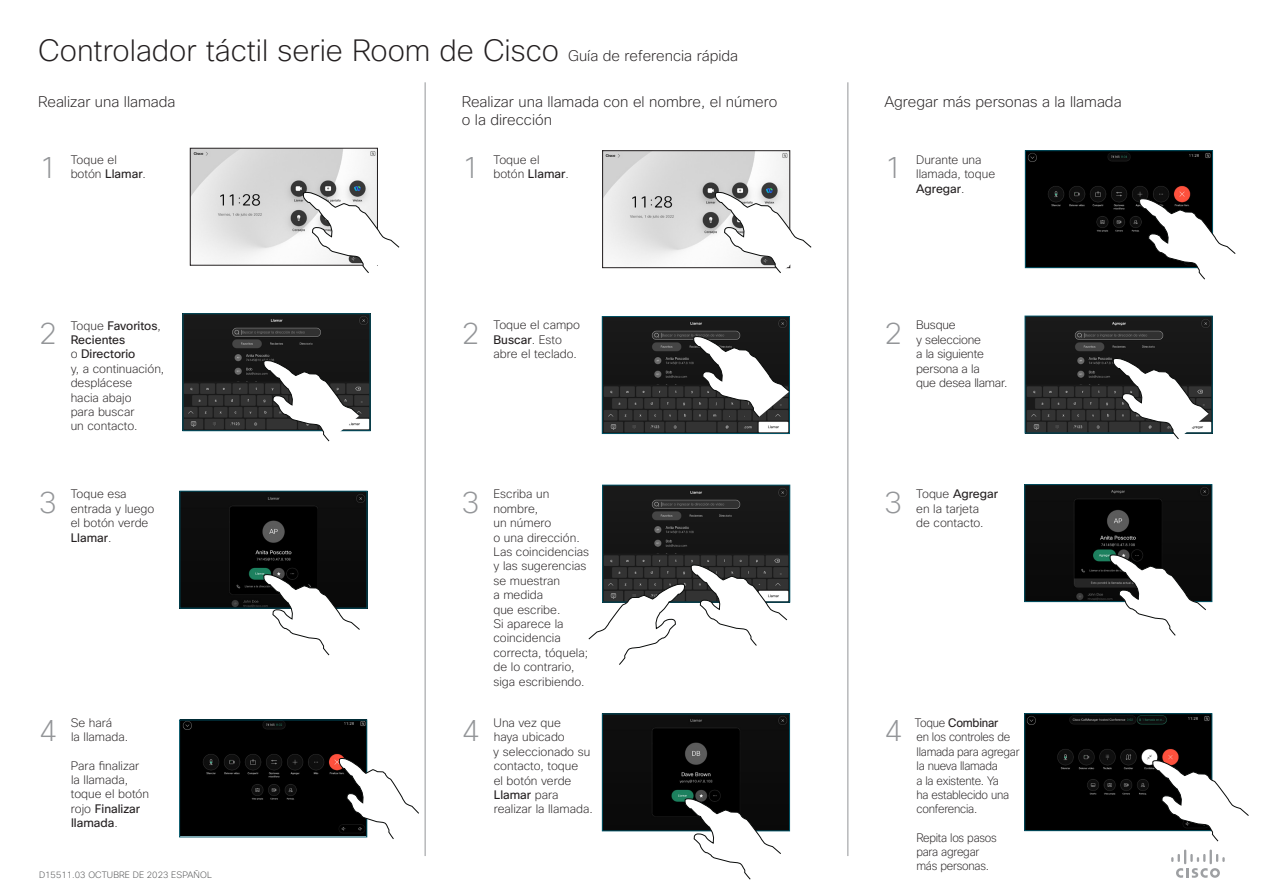
<style>
.page{position:relative;width:1263px;height:893px;background:#fff}
.page>*{position:absolute;margin:0;border:0;box-sizing:border-box;transform-origin:0 0}
.Subhead1{font:200 30px "Cisco Sans";color:#231f20}
.t1{font:200 30px "Cisco Sans";color:#939598}
.Subhead1-2{font:200 15px/18px "Cisco Sans";color:#231f20}
.CartoonAnnotation{font:200 12px/14.4px "Cisco Sans";color:#231f20}
.CartoonAnnotation-2{font:200 12px/14.4px "Cisco Sans";letter-spacing:-.02em;color:#231f20;scale:.95 1}
.CartoonAnnotation-3{font:200 12px/14.4px "Cisco Sans";letter-spacing:-.02em;color:#231f20}
.t2{font:200 9px "Cisco Sans";letter-spacing:.005em;color:#4b4c4d}
.s1{font-size:15px}
.s2{font-weight:400}
</style>
<div class="page">
<img style="left:182px;top:722px;width:183px;height:113px">
<div style="left:180px;top:720px;width:187px;height:117px;border:1px solid #005467"></div>
<img style="left:192px;top:150px;width:183px;height:113px">
<div style="left:190px;top:148px;width:187px;height:117px;border:1px solid #231f20"></div>
<svg style="left:303px;top:192px;width:96px;height:81px"></svg>
<img style="left:182px;top:493px;width:183px;height:113px">
<div style="left:180px;top:491px;width:187px;height:117px;border:1px solid #005467"></div>
<svg style="left:263px;top:574px;width:97px;height:81px"></svg>
<svg style="left:339px;top:742px;width:80px;height:97px"></svg>
<img style="left:185px;top:316px;width:183px;height:113px">
<div style="left:183px;top:314px;width:187px;height:117px;border:1px solid #005467"></div>
<svg style="left:263px;top:360px;width:97px;height:81px"></svg>
<img style="left:604px;top:716px;width:184px;height:113px">
<div style="left:602px;top:714px;width:188px;height:117px;border:1px solid #005467"></div>
<img style="left:604px;top:153px;width:184px;height:112px">
<div style="left:602px;top:151px;width:188px;height:117px;border:1px solid #231f20"></div>
<svg style="left:715px;top:192px;width:96px;height:81px"></svg>
<img style="left:604px;top:487px;width:184px;height:113px">
<div style="left:602px;top:485px;width:188px;height:117px;border:1px solid #005467"></div>
<svg style="left:691px;top:564px;width:96px;height:82px"></svg>
<svg style="left:588px;top:583px;width:97px;height:82px"></svg>
<img style="left:604px;top:318px;width:183px;height:114px">
<div style="left:602px;top:316px;width:187px;height:118px;border:1px solid #005467"></div>
<svg style="left:693px;top:336px;width:97px;height:81px"></svg>
<img style="left:1027px;top:153px;width:183px;height:113px">
<div style="left:1025px;top:151px;width:187px;height:117px;border:1px solid #005467"></div>
<img style="left:1027px;top:716px;width:183px;height:113px">
<div style="left:1025px;top:714px;width:187px;height:117px;border:1px solid #005467"></div>
<svg style="left:1139px;top:198px;width:97px;height:81px"></svg>
<img style="left:1027px;top:487px;width:183px;height:113px">
<div style="left:1025px;top:485px;width:187px;height:117px;border:1px solid #005467"></div>
<svg style="left:1110px;top:554px;width:96px;height:82px"></svg>
<img style="left:1027px;top:318px;width:183px;height:113px">
<div style="left:1025px;top:316px;width:187px;height:117px;border:1px solid #005467"></div>
<svg style="left:1113px;top:358px;width:96px;height:81px"></svg>
<hr style="left:425px;top:82px;width:1px;height:774px;background:#939598">
<hr style="left:847px;top:82px;width:1px;height:774px;background:#939598">
<svg style="left:1171px;top:849px;width:54px;height:29px"></svg>
<svg style="left:685px;top:798px;width:96px;height:81px"></svg>
<svg style="left:1152px;top:760px;width:97px;height:81px"></svg>
<h1 class="Subhead1" style="left:38px;top:31px;width:701px">Controlador táctil serie Room de Cisco <span class="s1">Guía de referencia rápida</span></h1>
<h1 class="Subhead1-2" style="left:38px;top:93px;width:139px">Realizar una llamada</h1>
<h1 class="Subhead1-2" style="left:884px;top:93px;width:239px">Agregar más personas a la llamada</h1>
<h1 class="Subhead1-2" style="left:462px;top:93px;width:317px">Realizar una llamada con el nombre, el número o la dirección</h1>
<p class="t1" style="left:39px;top:149px;width:20px">1</p>
<p class="CartoonAnnotation" style="left:71px;top:152px;width:77px">Toque el botón <span class="s2">Llamar</span>.</p>
<p class="t1" style="left:462px;top:149px;width:19px">1</p>
<p class="CartoonAnnotation" style="left:493px;top:152px;width:77px">Toque el botón <span class="s2">Llamar</span>.</p>
<p class="t1" style="left:884px;top:149px;width:19px">1</p>
<p class="CartoonAnnotation" style="left:916px;top:152px;width:81px">Durante una llamada, toque<br><span class="s2">Agregar</span>.</p>
<p class="t1" style="left:39px;top:314px;width:20px">2</p>
<p class="CartoonAnnotation" style="left:71px;top:318px;width:95px">Toque <span class="s2">Favoritos</span>,<br><span class="s2">Recientes<br></span>o <span class="s2">Directorio<br></span>y, a continuación, desplácese<br>hacia abajo<br>para buscar<br>un contacto.</p>
<p class="t1" style="left:462px;top:314px;width:19px">2</p>
<p class="CartoonAnnotation" style="left:493px;top:318px;width:88px">Toque el campo<br><span class="s2">Buscar</span>. Esto abre el teclado.</p>
<p class="t1" style="left:884px;top:314px;width:19px">2</p>
<p class="CartoonAnnotation-3" style="left:916px;top:318px;width:93px">Busque<br>y seleccione<br>a la siguiente persona a la<br>que desea llamar.</p>
<p class="t1" style="left:39px;top:483px;width:20px">3</p>
<p class="CartoonAnnotation" style="left:71px;top:487px;width:85px">Toque esa entrada y luego el botón verde<br><span class="s2">Llamar</span>.</p>
<p class="t1" style="left:462px;top:483px;width:19px">3</p>
<p class="CartoonAnnotation" style="left:493px;top:487px;width:97px">Escriba un nombre,<br>un número<br>o una dirección.<br>Las coincidencias y las sugerencias se muestran<br>a medida<br>que escribe.<br>Si aparece la coincidencia correcta, tóquela; de lo contrario, siga escribiendo.</p>
<p class="t1" style="left:884px;top:483px;width:19px">3</p>
<p class="CartoonAnnotation" style="left:916px;top:487px;width:83px">Toque <span class="s2">Agregar </span>en la tarjeta<br>de contacto.</p>
<p class="t1" style="left:462px;top:711px;width:19px">4</p>
<p class="CartoonAnnotation-2" style="left:915px;top:715px;width:112px">Toque <span class="s2">Combinar<br></span>en los controles de llamada para agregar la nueva llamada<br>a la existente. Ya<br>ha establecido una conferencia.</p>
<p class="CartoonAnnotation-2" style="left:916px;top:830px;width:86px">Repita los pasos para agregar más personas.</p>
<p class="CartoonAnnotation" style="left:71px;top:715px;width:59px">Se hará<br>la llamada.</p>
<p class="CartoonAnnotation" style="left:71px;top:758px;width:80px">Para finalizar la llamada, toque el botón rojo <span class="s2">Finalizar llamada</span>.</p>
<p class="t1" style="left:39px;top:712px;width:20px">4</p>
<p class="CartoonAnnotation" style="left:493px;top:715px;width:101px">Una vez que<br>haya ubicado<br>y seleccionado su contacto, toque<br>el botón verde<br><span class="s2">Llamar</span> para realizar la llamada.</p>
<p class="t1" style="left:884px;top:711px;width:19px">4</p>
<p class="t2" style="left:39px;top:869px;width:174px">D15511.03 OCTUBRE DE 2023 ESPAÑOL</p>
</div>
